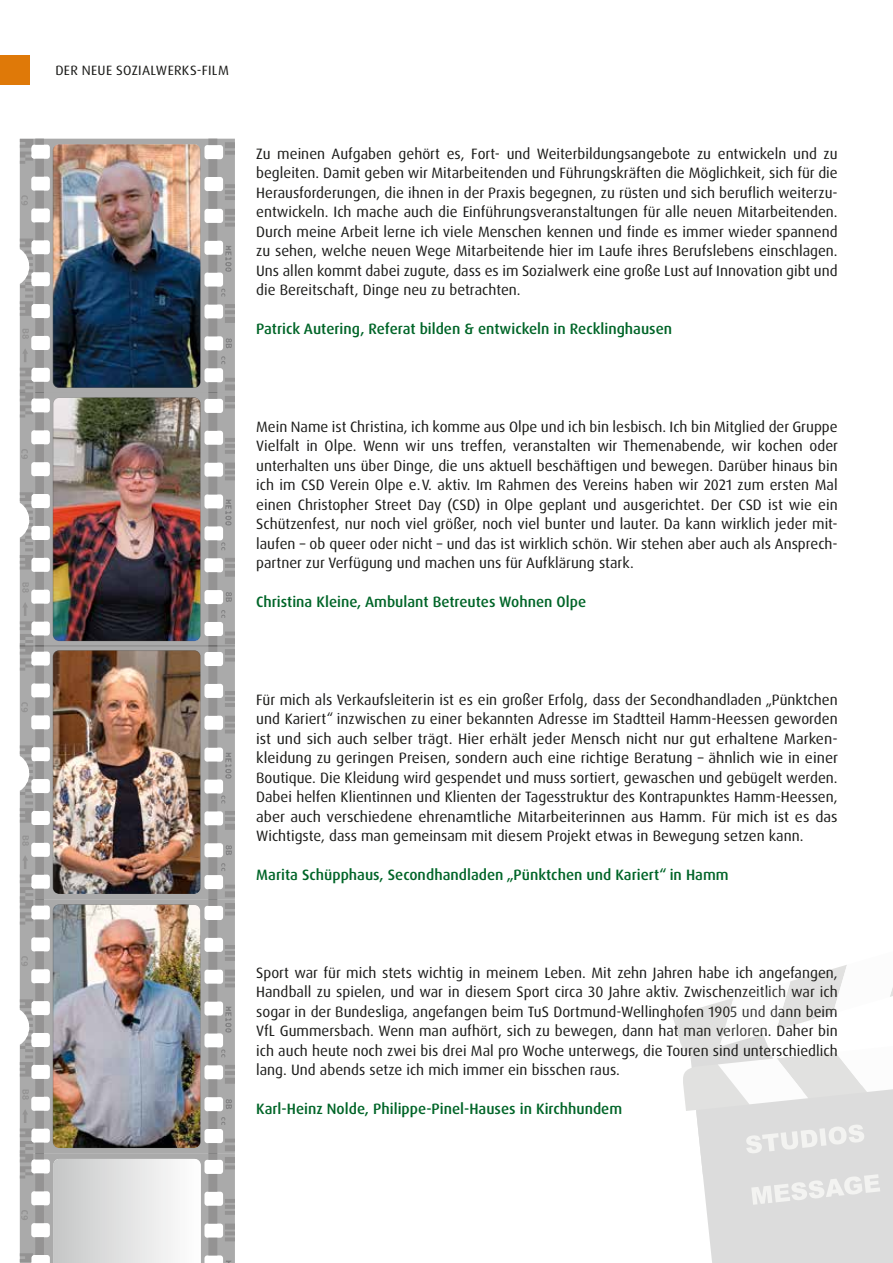
<style>
.page{position:relative;width:893px;height:1263px;background:#fff}
.page>*{position:absolute;margin:0;border:0;box-sizing:border-box;transform-origin:0 0}
.t1{font:15px/19.5px "Dax Pro";color:#1a1a18;text-align:justify}
.t2{font:500 15px "Dax Pro";color:#006528}
.t3{font:13.5px "Dax Pro";letter-spacing:.02em;color:#1a1a18}
</style>
<div class="page">
<div style="left:0;top:55px;width:30px;height:30px;background:#df7908"></div>
<svg style="left:672px;top:965px;width:221px;height:298px"></svg>
<img style="left:20px;top:139px;width:215px;height:1124px">
<p class="t3" style="left:55px;top:61px;width:175px">DER NEUE SOZIALWERKS-FILM</p>
<p class="t1" style="left:256px;top:144px;width:583px">Zu meinen Aufgaben gehört es, Fort- und Weiterbildungsangebote zu entwickeln und zu begleiten. Damit geben wir Mitarbeitenden und Führungskräften die Möglichkeit, sich für die Herausforderungen, die ihnen in der Praxis begegnen, zu rüsten und sich beruflich weiterzu&shy;entwickeln. Ich mache auch die Einführungsveranstaltungen für alle neuen Mitarbeitenden.<br>Durch meine Arbeit lerne ich viele Menschen kennen und finde es immer wieder spannend zu sehen, welche neuen Wege Mitarbeitende hier im Laufe ihres Berufslebens einschlagen.<br>Uns allen kommt dabei zugute, dass es im Sozialwerk eine große Lust auf Innovation gibt und die Bereitschaft, Dinge neu zu betrachten.</p>
<p class="t2" style="left:256px;top:319px;width:418px">Patrick Autering, Referat bilden &amp; entwickeln in Recklinghausen</p>
<p class="t1" style="left:256px;top:417px;width:583px">Mein Name ist Christina, ich komme aus Olpe und ich bin lesbisch. Ich bin Mitglied der Gruppe Vielfalt in Olpe. Wenn wir uns treffen, veranstalten wir Themenabende, wir kochen oder unterhalten uns über Dinge, die uns aktuell beschäftigen und bewegen. Darüber hinaus bin ich im CSD Verein Olpe e.V. aktiv. Im Rahmen des Vereins haben wir 2021 zum ersten Mal einen Christopher Street Day (CSD) in Olpe geplant und ausgerichtet. Der CSD ist wie ein Schützenfest, nur noch viel größer, noch viel bunter und lauter. Da kann wirklich jeder mit&shy;laufen – ob queer oder nicht – und das ist wirklich schön. Wir stehen aber auch als Ansprech&shy;partner zur Verfügung und machen uns für Aufklärung stark.</p>
<p class="t2" style="left:256px;top:592px;width:331px">Christina Kleine, Ambulant Betreutes Wohnen Olpe</p>
<p class="t1" style="left:256px;top:690px;width:583px">Für mich als Verkaufsleiterin ist es ein großer Erfolg, dass der Secondhandladen „Pünktchen und Kariert“ inzwischen zu einer bekannten Adresse im Stadtteil Hamm-Heessen geworden ist und sich auch selber trägt. Hier erhält jeder Mensch nicht nur gut erhaltene Marken&shy;kleidung zu geringen Preisen, sondern auch eine richtige Beratung – ähnlich wie in einer Boutique. Die Kleidung wird gespendet und muss sortiert, gewaschen und gebügelt werden.<br>Dabei helfen Klientinnen und Klienten der Tagesstruktur des Kontrapunktes Hamm-Heessen, aber auch verschiedene ehrenamtliche Mitarbeiterinnen aus Hamm. Für mich ist es das Wichtigste, dass man gemeinsam mit diesem Projekt etwas in Bewegung setzen kann.</p>
<p class="t2" style="left:256px;top:865px;width:474px">Marita Schüpphaus, Secondhandladen „Pünktchen und Kariert“ in Hamm</p>
<p class="t1" style="left:256px;top:963px;width:583px">Sport war für mich stets wichtig in meinem Leben. Mit zehn Jahren habe ich angefangen, Handball zu spielen, und war in diesem Sport circa 30 Jahre aktiv. Zwischenzeitlich war ich sogar in der Bundesliga, angefangen beim TuS Dortmund-Wellinghofen 1905 und dann beim VfL Gummersbach. Wenn man aufhört, sich zu bewegen, dann hat man verloren. Daher bin ich auch heute noch zwei bis drei Mal pro Woche unterwegs, die Touren sind unterschiedlich lang. Und abends setze ich mich immer ein bisschen raus.</p>
<p class="t2" style="left:256px;top:1099px;width:367px">Karl-Heinz Nolde, Philippe-Pinel-Hauses in Kirchhundem</p>
</div>
